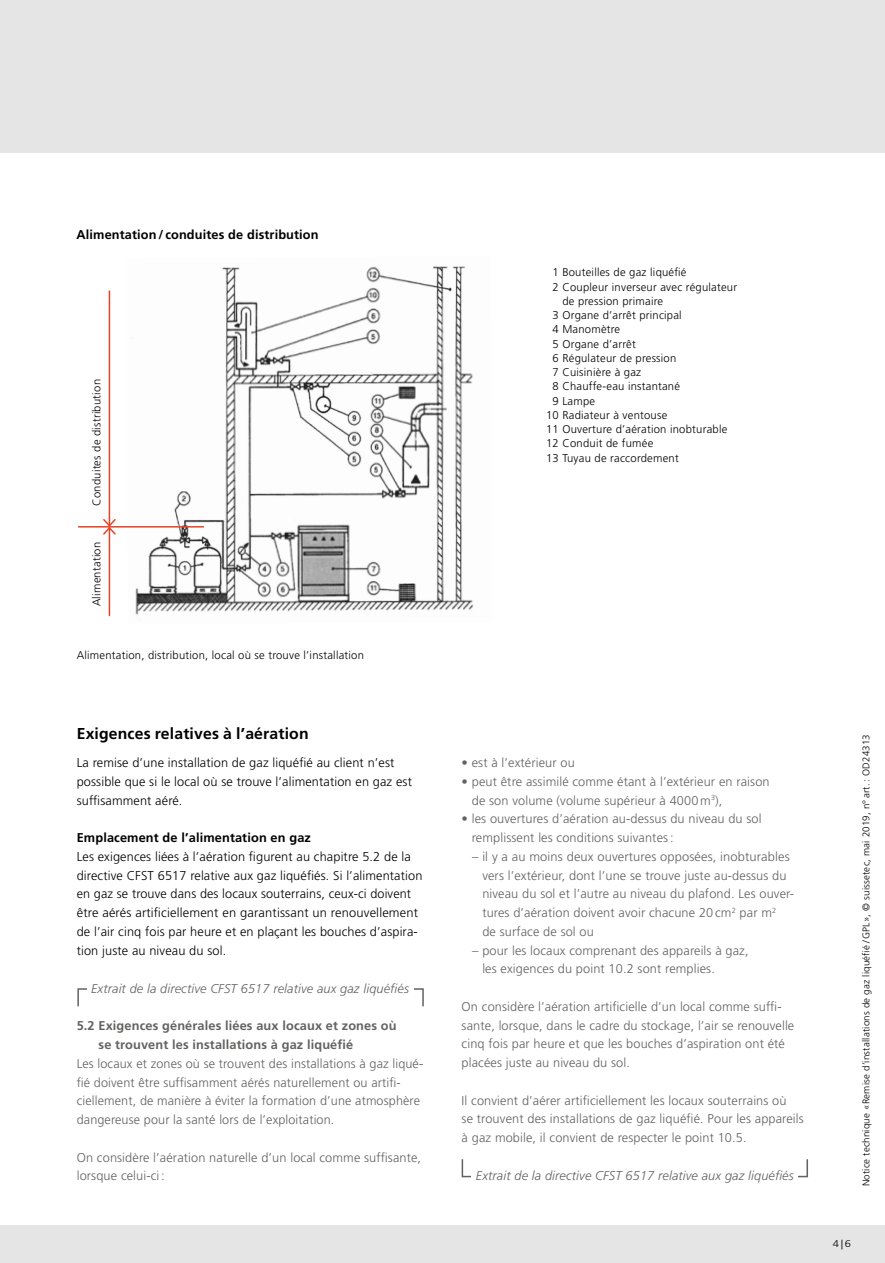
<style>
.page{position:relative;width:885px;height:1263px;background:#fff}
.page>*{position:absolute;margin:0;border:0;box-sizing:border-box;transform-origin:0 0}
.t1{font:700 15.75px "Frutiger LT Std";letter-spacing:.01em;color:#000}
.t2{font:300 12.75px/18.8px "Frutiger LT Std";letter-spacing:.01em;color:#626261}
.t3{font:300 12.75px/18.8px "Frutiger LT Std";letter-spacing:.01em;color:#000}
.t4{font:italic 300 12.75px "Frutiger LT Std";letter-spacing:.01em;color:#626261}
.t5{font:700 12.75px/18.8px "Frutiger LT Std";letter-spacing:.01em;color:#626261}
.t6{font:700 12.75px "Frutiger LT Std";letter-spacing:.01em;color:#000}
.t7{font:300 11.25px "Frutiger LT Std";letter-spacing:.02em;color:#000}
.t8{font:300 9.75px "Frutiger LT Std";letter-spacing:.02em;color:#000}
.t9{font:300 9.75px "Frutiger LT Std";letter-spacing:.02em;color:#000;scale:1.14 1}
</style>
<div class="page">
<div style="left:0;top:0;width:884px;height:1263px;background:#e5e5e5"></div>
<div style="left:0;top:153px;width:884px;height:1072px;background:#fff"></div>
<img style="left:127px;top:266px;width:347px;height:349px">
<hr style="left:109px;top:528px;width:1px;height:87px;background:#e84224">
<hr style="left:109px;top:291px;width:1px;height:235px;background:#e84224">
<svg style="left:102px;top:518px;width:15px;height:18px"></svg>
<hr style="left:79px;top:526px;width:124px;height:1px;background:#e84224">
<p class="t6" style="left:77px;top:227px;width:243px">Alimentation/ conduites de distribution</p>
<p class="t7" style="left:90px;top:506px;width:128px;rotate:-90deg">Conduites de distribution</p>
<p class="t7" style="left:90px;top:606px;width:66px;rotate:-90deg">Alimentation</p>
<p class="t7" style="left:77px;top:649px;width:289px">Alimentation, distribution, local où se trouve l’installation</p>
<p class="t1" style="left:77px;top:724px;width:233px">Exigences relatives à l’aération</p>
<p class="t3" style="left:77px;top:753px;width:336px">La remise d’une installation de gaz liquéfié au client n’est possible que si le local où se trouve l’alimentation en gaz est suffisamment aéré.</p>
<p class="t6" style="left:77px;top:830px;width:236px">Emplacement de l’alimentation en gaz</p>
<p class="t3" style="left:77px;top:847px;width:347px">Les exigences liées à l’aération figurent au chapitre 5.2 de la directive CFST 6517 relative aux gaz liquéfiés. Si l’alimentation en gaz se trouve dans des locaux souterrains, ceux-ci doivent être aérés artificiellement en garantissant un renouvellement de l’air cinq fois par heure et en plaçant les bouches d’aspira&shy;tion juste au niveau du sol.</p>
<p class="t4" style="left:91px;top:981px;width:319px">Extrait de la directive CFST 6517 relative aux gaz liquéfiés</p>
<p class="t5" style="left:98px;top:1017px;width:299px;text-indent:-22px">5.2 Exigences générales liées aux locaux et zones où se trouvent les installations à gaz liquéfié</p>
<p class="t2" style="left:77px;top:1054px;width:348px">Les locaux et zones où se trouvent des installations à gaz liqué&shy;fié doivent être suffisamment aérés naturellement ou artifi&shy;ciellement, de manière à éviter la formation d’une atmosphère dangereuse pour la santé lors de l’exploitation.</p>
<p class="t2" style="left:77px;top:1148px;width:346px">On considère l’aération naturelle d’un local comme suffisante, lorsque celui-ci :</p>
<p class="t7" style="left:552px;top:266px;width:136px">1 Bouteilles de gaz liquéfié</p>
<p class="t7" style="left:552px;top:280px;width:186px">2 Coupleur inverseur avec régulateur</p>
<p class="t7" style="left:562px;top:295px;width:102px">de pression primaire</p>
<p class="t7" style="left:552px;top:309px;width:131px">3 Organe d’arrêt principal</p>
<p class="t7" style="left:552px;top:323px;width:69px">4 Manomètre</p>
<p class="t7" style="left:552px;top:337px;width:85px">5 Organe d’arrêt</p>
<p class="t7" style="left:552px;top:352px;width:125px">6 Régulateur de pression</p>
<p class="t7" style="left:552px;top:366px;width:90px">7 Cuisinière à gaz</p>
<p class="t7" style="left:552px;top:380px;width:129px">8 Chauffe-eau instantané</p>
<p class="t7" style="left:552px;top:394px;width:44px">9 Lampe</p>
<p class="t7" style="left:546px;top:409px;width:123px">10 Radiateur à ventouse</p>
<p class="t7" style="left:546px;top:423px;width:183px">11 Ouverture d’aération inobturable</p>
<p class="t7" style="left:546px;top:437px;width:109px">12 Conduit de fumée</p>
<p class="t7" style="left:546px;top:451px;width:134px">13 Tuyau de raccordement</p>
<p class="t2" style="left:461px;top:753px;width:115px">• est à l’extérieur ou</p>
<p class="t2" style="left:472px;top:772px;width:299px;text-indent:-10px">• peut être assimilé comme étant à l’extérieur en raison de son volume (volume supérieur à 4000 m<sup>3</sup>),</p>
<p class="t2" style="left:472px;top:810px;width:291px;text-indent:-10px">• les ouvertures d’aération au-dessus du niveau du sol remplissent les conditions suivantes:</p>
<p class="t2" style="left:482px;top:847px;width:313px;text-indent:-10px">– il y a au moins deux ouvertures opposées, inobturables vers l’extérieur, dont l’une se trouve juste au-dessus du niveau du sol et l’autre au niveau du plafond. Les ouver&shy;tures d’aération doivent avoir chacune 20 cm<sup>2</sup> par m<sup>2<br></sup>de surface de sol ou</p>
<p class="t2" style="left:482px;top:941px;width:268px;text-indent:-10px">– pour les locaux comprenant des appareils à gaz, les exigences du point 10.2 sont remplies.</p>
<p class="t2" style="left:461px;top:997px;width:334px">On considère l’aération artificielle d’un local comme suffi&shy;sante, lorsque, dans le cadre du stockage, l’air se renouvelle cinq fois par heure et que les bouches d’aspiration ont été placées juste au niveau du sol.</p>
<p class="t2" style="left:461px;top:1091px;width:343px">Il convient d’aérer artificiellement les locaux souterrains où<br>se trouvent des installations de gaz liquéfié. Pour les appareils à gaz mobile, il convient de respecter le point 10.5.</p>
<p class="t4" style="left:476px;top:1169px;width:319px">Extrait de la directive CFST 6517 relative aux gaz liquéfiés</p>
<p class="t8" style="left:860px;top:1186px;width:454px;rotate:-90deg">Notice technique «Remise d’installations de gaz liquéfié /GPL», © suissetec, mai 2019, n° art. : OD24313</p>
<p class="t9" style="left:832px;top:1238px;width:17px">4|6</p>
</div>
